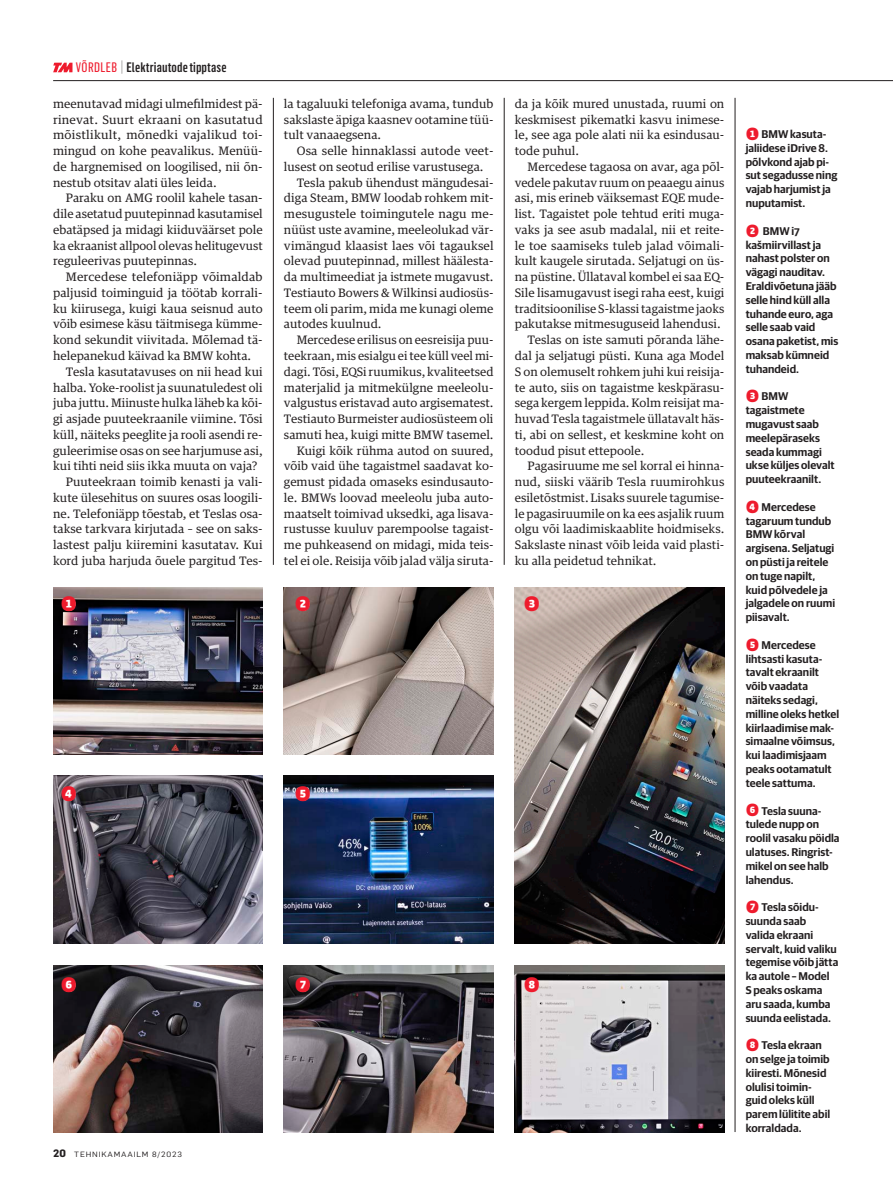
<style>
.page{position:relative;width:893px;height:1191px;background:#fff}
.page>*{position:absolute;margin:0;border:0;box-sizing:border-box;transform-origin:0 0}
.t1{font:700 19.65px "Vinkel";color:#ee1b2d}
._09_Kuvateksti_numer{font:700 16.5px "Vinkel";color:#ee1b2d}
.t2{font:500 13.5px "Flama Condensed";letter-spacing:.01em;color:#231f20}
._04_Teksti_ei_sis{font:11.7px/15.8px "Guardian Text Egyp";color:#231f20;text-align:justify}
._09_Kuvateksti_numer-2{font:600 11.25px/13.8px "Guardian Sans";letter-spacing:.005em;color:#231f20}
.t3{font:7.5px "Flama";letter-spacing:.1em;color:#231f20;scale:1.1 1}
.s1{font-family:"Flama Condensed Basic";font-weight:400;color:#ee1b2d}
.s2{font-weight:300;font-size:16.2px}
.s3{font-weight:700;font-size:10.5px}
.s4{font-family:"Vinkel";font-weight:700;font-size:16.5px;color:#ee1b2d}
.s5{font-family:"Guardian Sans";font-weight:600;font-size:11.25px;color:#231f20}
</style>
<div class="page">
<img style="left:53px;top:588px;width:210px;height:166px">
<img style="left:284px;top:588px;width:210px;height:166px">
<img style="left:515px;top:588px;width:209px;height:356px">
<img style="left:53px;top:776px;width:210px;height:168px">
<img style="left:284px;top:776px;width:210px;height:168px">
<img style="left:53px;top:965px;width:210px;height:167px">
<img style="left:284px;top:965px;width:210px;height:167px">
<img style="left:515px;top:965px;width:209px;height:167px">
<div style="left:296px;top:597px;width:13px;height:14px;background:#fff;border-radius:50%"></div>
<div style="left:63px;top:787px;width:13px;height:14px;background:#fff;border-radius:50%"></div>
<div style="left:63px;top:978px;width:13px;height:14px;background:#fff;border-radius:50%"></div>
<div style="left:525px;top:978px;width:13px;height:14px;background:#fff;border-radius:50%"></div>
<div style="left:63px;top:597px;width:13px;height:14px;background:#fff;border-radius:50%"></div>
<div style="left:525px;top:597px;width:13px;height:14px;background:#fff;border-radius:50%"></div>
<div style="left:296px;top:787px;width:13px;height:14px;background:#fff;border-radius:50%"></div>
<div style="left:296px;top:978px;width:13px;height:14px;background:#fff;border-radius:50%"></div>
<hr style="left:273px;top:98px;width:1px;height:467px;background:#231f20">
<hr style="left:504px;top:98px;width:1px;height:467px;background:#231f20">
<hr style="left:735px;top:98px;width:1px;height:1034px;background:#231f20">
<hr style="left:53px;top:80px;width:840px;height:1px;background:#231f20">
<svg style="left:53px;top:63px;width:20px;height:9px"></svg>
<p class="t2" style="left:76px;top:59px;width:152px"><span class="s1">VÕRDLEB</span> <span class="s2">|</span> Elektriautode tipptase</p>
<p class="_04_Teksti_ei_sis" style="left:53px;top:95px;width:211px">meenutavad midagi ulmefilmidest pä&shy;rinevat. Suurt ekraani on kasutatud mõistlikult, mõnedki vajalikud toi&shy;mingud on kohe peavalikus. Menüü&shy;de hargnemised on loogilised, nii õn&shy;nestub otsitav alati üles leida.</p>
<p class="_04_Teksti_ei_sis" style="left:53px;top:189px;width:211px;text-indent:13px">Paraku on AMG roolil kahele tasan&shy;dile asetatud puutepinnad kasutamisel ebatäpsed ja midagi kiiduväärset pole ka ekraanist allpool olevas helitugevust reguleerivas puutepinnas.</p>
<p class="_04_Teksti_ei_sis" style="left:53px;top:268px;width:211px;text-indent:13px">Mercedese telefoniäpp võimaldab paljusid toiminguid ja töötab korrali&shy;ku kiirusega, kuigi kaua seisnud auto võib esimese käsu täitmisega kümme&shy;kond sekundit viivitada. Mõlemad tä&shy;helepanekud käivad ka BMW kohta.</p>
<p class="_04_Teksti_ei_sis" style="left:53px;top:362px;width:211px;text-indent:13px">Tesla kasutatavuses on nii head kui halba. Yoke-roolist ja suunatuledest oli juba juttu. Miinuste hulka läheb ka kõi&shy;gi asjade puuteekraanile viimine. Tõsi küll, näiteks peeglite ja rooli asendi re&shy;guleerimise osas on see harjumuse asi, kui tihti neid siis ikka muuta on vaja?</p>
<p class="_04_Teksti_ei_sis" style="left:53px;top:473px;width:211px;text-indent:13px">Puuteekraan toimib kenasti ja vali&shy;kute ülesehitus on suures osas loogili&shy;ne. Telefoniäpp tõestab, et Teslas osa&shy;takse tarkvara kirjutada – see on saks&shy;lastest palju kiiremini kasutatav. Kui kord juba harjuda õuele pargitud Tes-</p>
<p class="_04_Teksti_ei_sis" style="left:284px;top:95px;width:211px">la tagaluuki telefoniga avama, tundub sakslaste äpiga kaasnev ootamine tüü&shy;tult vanaaegsena.</p>
<p class="_04_Teksti_ei_sis" style="left:284px;top:142px;width:211px;text-indent:13px">Osa selle hinnaklassi autode veet&shy;lusest on seotud erilise varustusega.</p>
<p class="_04_Teksti_ei_sis" style="left:284px;top:173px;width:211px;text-indent:13px">Tesla pakub ühendust mängudesai&shy;diga Steam, BMW loodab rohkem mit&shy;mesugustele toimingutele nagu me&shy;nüüst uste avamine, meeleolukad vär&shy;vimängud klaasist laes või tagauksel olevad puutepinnad, millest häälesta&shy;da multimeediat ja istmete mugavust.<br>Testiauto Bowers &amp; Wilkinsi audiosüs&shy;teem oli parim, mida me kunagi oleme autodes kuulnud.</p>
<p class="_04_Teksti_ei_sis" style="left:284px;top:331px;width:211px;text-indent:13px">Mercedese erilisus on eesreisija puu&shy;teekraan, mis esialgu ei tee küll veel mi&shy;dagi. Tõsi, EQSi ruumikus, kvaliteetsed materjalid ja mitmekülgne meeleolu&shy;valgustus eristavad auto argisematest.<br>Testiauto Burmeister audiosüsteem oli samuti hea, kuigi mitte BMW tasemel.</p>
<p class="_04_Teksti_ei_sis" style="left:284px;top:441px;width:211px;text-indent:13px">Kuigi kõik rühma autod on suured, võib vaid ühe tagaistmel saadavat ko&shy;gemust pidada omaseks esindusauto&shy;le. BMWs loovad meeleolu juba auto&shy;maatselt toimivad uksedki, aga lisava&shy;rustusse kuuluv parempoolse tagaist&shy;me puhkeasend on midagi, mida teis&shy;tel ei ole. Reisija võib jalad välja siruta-</p>
<p class="_04_Teksti_ei_sis" style="left:515px;top:95px;width:211px">da ja kõik mured unustada, ruumi on keskmisest pikematki kasvu inimese&shy;le, see aga pole alati nii ka esindusau&shy;tode puhul.</p>
<p class="_04_Teksti_ei_sis" style="left:515px;top:158px;width:211px;text-indent:13px">Mercedese tagaosa on avar, aga põl&shy;vedele pakutav ruum on peaaegu ainus asi, mis erineb väiksemast EQE mude&shy;list. Tagaistet pole tehtud eriti muga&shy;vaks ja see asub madalal, nii et reite&shy;le toe saamiseks tuleb jalad võimali&shy;kult kaugele sirutada. Seljatugi on üs&shy;na püstine. Üllataval kombel ei saa EQ-Sile lisamugavust isegi raha eest, kuigi traditsioonilise S-klassi tagaistme jaoks pakutakse mitmesuguseid lahendusi.</p>
<p class="_04_Teksti_ei_sis" style="left:515px;top:331px;width:211px;text-indent:13px">Teslas on iste samuti põranda lähe&shy;dal ja seljatugi püsti. Kuna aga Model S on olemuselt rohkem juhi kui reisija&shy;te auto, siis on tagaistme keskpärasu&shy;sega kergem leppida. Kolm reisijat ma&shy;huvad Tesla tagaistmele üllatavalt häs&shy;ti, abi on sellest, et keskmine koht on toodud pisut ettepoole.</p>
<p class="_04_Teksti_ei_sis" style="left:515px;top:457px;width:211px;text-indent:13px">Pagasiruume me sel korral ei hinna&shy;nud, siiski väärib Tesla ruumirohkus esiletõstmist. Lisaks suurele tagumise&shy;le pagasiruumile on ka ees asjalik ruum olgu või laadimiskaablite hoidmiseks.<br>Sakslaste ninast võib leida vaid plasti&shy;ku alla peidetud tehnikat.</p>
<p class="t1" style="left:295px;top:591px;width:18px">[2]</p>
<p class="t1" style="left:61px;top:591px;width:18px">[1]</p>
<p class="t1" style="left:524px;top:591px;width:18px">[3]</p>
<p class="t1" style="left:61px;top:780px;width:18px">[4]</p>
<p class="t1" style="left:295px;top:780px;width:18px">[5]</p>
<p class="t1" style="left:61px;top:971px;width:18px">[6]</p>
<p class="t1" style="left:524px;top:971px;width:18px">[8]</p>
<p class="t1" style="left:295px;top:971px;width:18px">[7]</p>
<p class="t3" style="left:53px;top:1149px;width:119px"><span class="s3">20</span> TEHNIKAMAAILM 8/2023</p>
<p class="_09_Kuvateksti_numer-2" style="left:746px;top:126px;width:93px"><span class="s4">[1]</span> BMW kasuta&shy;jaliidese iDrive 8. põlvkond ajab pi&shy;sut segadusse ning vajab harjumist ja nuputamist.</p>
<p class="_09_Kuvateksti_numer-2" style="left:746px;top:223px;width:94px"><span class="s4">[2]</span> BMW i7 kašmiirvillast ja nahast polster on vägagi nauditav.<br>Eraldivõetuna jääb selle hind küll alla tuhande euro, aga selle saab vaid osana paketist, mis maksab kümneid tuhandeid.</p>
<p class="_09_Kuvateksti_numer" style="left:746px;top:385px;width:44px">[3] <span class="s5">BMW</span></p>
<p class="_09_Kuvateksti_numer-2" style="left:746px;top:402px;width:90px">tagaistmete mugavust saab meelepäraseks seada kummagi ukse küljes olevalt puuteekraanilt.</p>
<p class="_09_Kuvateksti_numer-2" style="left:746px;top:499px;width:91px"><span class="s4">[4]</span> Mercedese tagaruum tundub<br>BMW kõrval argisena. Seljatugi on püsti ja reitele on tuge napilt, kuid põlvedele ja jalgadele on ruumi piisavalt.</p>
<p class="_09_Kuvateksti_numer-2" style="left:746px;top:637px;width:95px"><span class="s4">[5]</span> Mercedese lihtsasti kasuta&shy;tavalt ekraanilt võib vaadata näiteks sedagi, milline oleks hetkel kiirlaadimise mak&shy;simaalne võimsus, kui laadimisjaam peaks ootamatult teele sattuma.</p>
<p class="_09_Kuvateksti_numer-2" style="left:746px;top:802px;width:95px"><span class="s4">[6]</span> Tesla suuna&shy;tulede nupp on roolil vasaku pöidla ulatuses. Ringrist&shy;mikel on see halb lahendus.</p>
<p class="_09_Kuvateksti_numer-2" style="left:746px;top:899px;width:94px"><span class="s4">[7]</span> Tesla sõidu&shy;suunda saab<br>valida ekraani servalt, kuid valiku tegemise võib jätta ka autole – Model<br>S peaks oskama aru saada, kumba suunda eelistada.</p>
<p class="_09_Kuvateksti_numer-2" style="left:746px;top:1037px;width:86px"><span class="s4">[8]</span> Tesla ekraan on selge ja toimib kiiresti. Mõnesid olulisi toimin&shy;guid oleks küll parem lülitite abil korraldada.</p>
</div>
